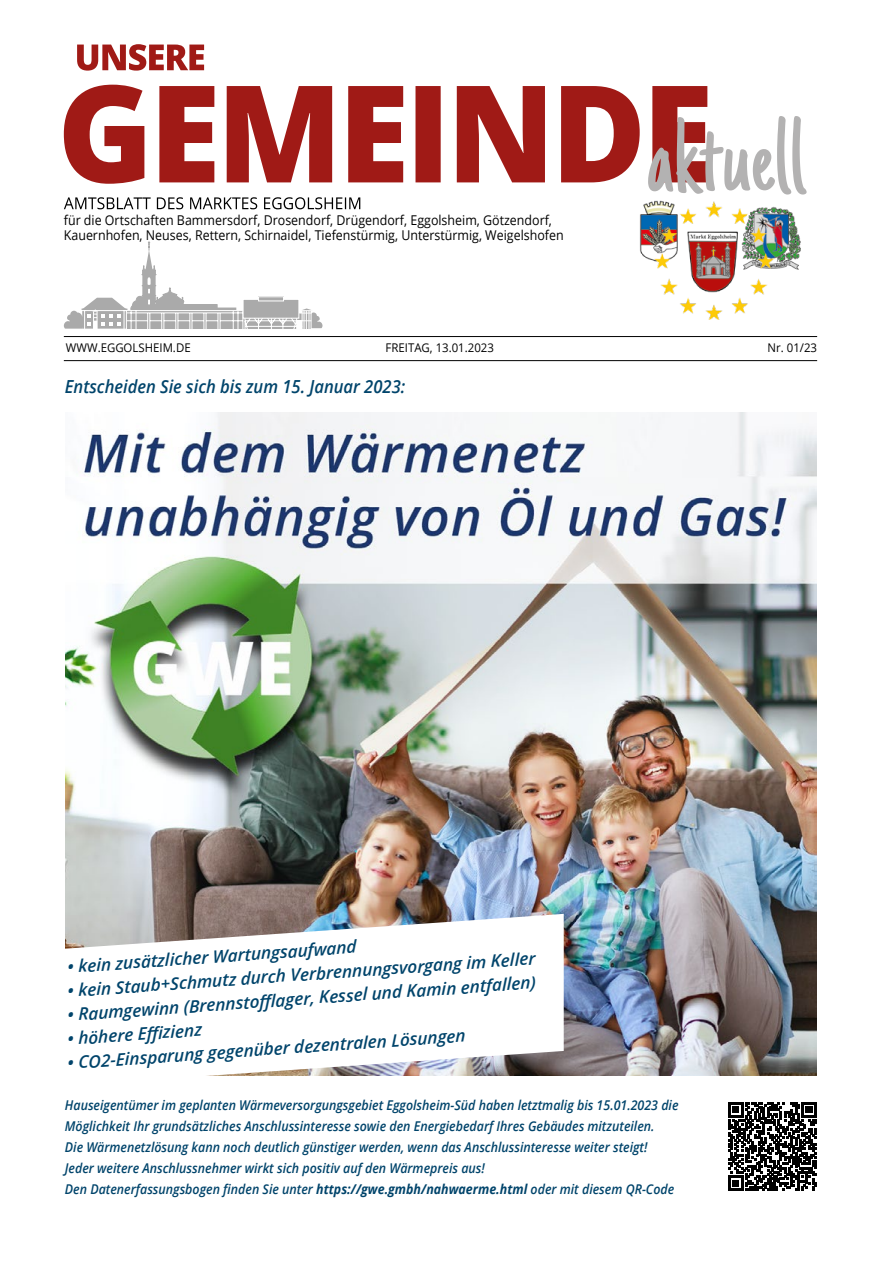
<style>
.page{position:relative;width:881px;height:1263px;background:#fff}
.page>*{position:absolute;margin:0;border:0;box-sizing:border-box;transform-origin:0 0}
.t1{font:italic 600 18px "Open Sans";color:#00446b;scale:.92 1}
.t2{font:italic 600 17.1px "Open Sans";color:#00446b}
.t3{font:italic 600 13.5px/21px "Open Sans";color:#00446b;scale:.92 1}
.t4{font:13.5px/15px "Open Sans";color:#000;scale:.92 1}
.t5{font:12px "Open Sans";color:#000;scale:.95 1}
.s1{font-weight:700}
</style>
<div class="page">
<svg style="left:64px;top:242px;width:258px;height:87px"></svg>
<img style="left:639px;top:200px;width:162px;height:120px">
<svg style="left:64px;top:85px;width:643px;height:99px;fill:#a01a16"></svg>
<svg style="left:77px;top:44px;width:127px;height:27px"></svg>
<svg style="left:64px;top:197px;width:296px;height:12px"></svg>
<svg style="left:647px;top:116px;width:159px;height:79px"></svg>
<hr style="left:64px;top:360px;width:752px;height:1px;background:#000">
<hr style="left:64px;top:336px;width:752px;height:1px;background:#000">
<img style="left:66px;top:413px;width:750px;height:663px">
<svg style="left:65px;top:914px;width:498px;height:162px"></svg>
<svg style="left:728px;top:1102px;width:88px;height:89px"></svg>
<p class="t4" style="left:64px;top:212px;width:544px">für die Ortschaften Bammersdorf, Drosendorf, Drügendorf, Eggolsheim, Götzendorf,<br>Kauernhofen, Neuses, Rettern, Schirnaidel, Tiefenstürmig, Unterstürmig, Weigelshofen</p>
<p class="t5" style="left:66px;top:340px;width:133px">WWW.EGGOLSHEIM.DE</p>
<p class="t5" style="left:385px;top:340px;width:115px">FREITAG, 13.01.2023</p>
<p class="t5" style="left:767px;top:340px;width:54px">Nr. 01/23</p>
<h1 class="t1" style="left:65px;top:374px;width:371px">Entscheiden Sie sich bis zum 15. Januar 2023:</h1>
<p class="t2" style="left:66px;top:955px;width:291px;rotate:-4deg">• kein zusätzlicher Wartungsaufwand</p>
<p class="t2" style="left:66px;top:979px;width:470px;rotate:-4deg">• kein Staub+Schmutz durch Verbrennungsvorgang im Keller</p>
<p class="t2" style="left:66px;top:1003px;width:471px;rotate:-4deg">• Raumgewinn (Brennstoffl ager, Kessel und Kamin entfallen)</p>
<p class="t2" style="left:66px;top:1027px;width:136px;rotate:-4deg">• höhere Effi zienz</p>
<p class="t2" style="left:66px;top:1051px;width:400px;rotate:-4deg">• CO2-Einsparung gegenüber dezentralen Lösungen</p>
<p class="t3" style="left:65px;top:1094px;width:668px">Hauseigentümer im geplanten Wärmeversorgungsgebiet Eggolsheim-Süd haben letztmalig bis 15.01.2023 die Möglichkeit Ihr grundsätzliches Anschlussinteresse sowie den Energiebedarf Ihres Gebäudes mitzuteilen.<br>Die Wärmenetzlösung kann noch deutlich günstiger werden, wenn das Anschlussinteresse weiter steigt!<br>Jeder weitere Anschlussnehmer wirkt sich positiv auf den Wärmepreis aus!<br>Den Datenerfassungsbogen finden Sie unter <span class="s1">https://gwe.gmbh/nahwaerme.html</span> oder mit diesem QR-Code</p>
</div>
